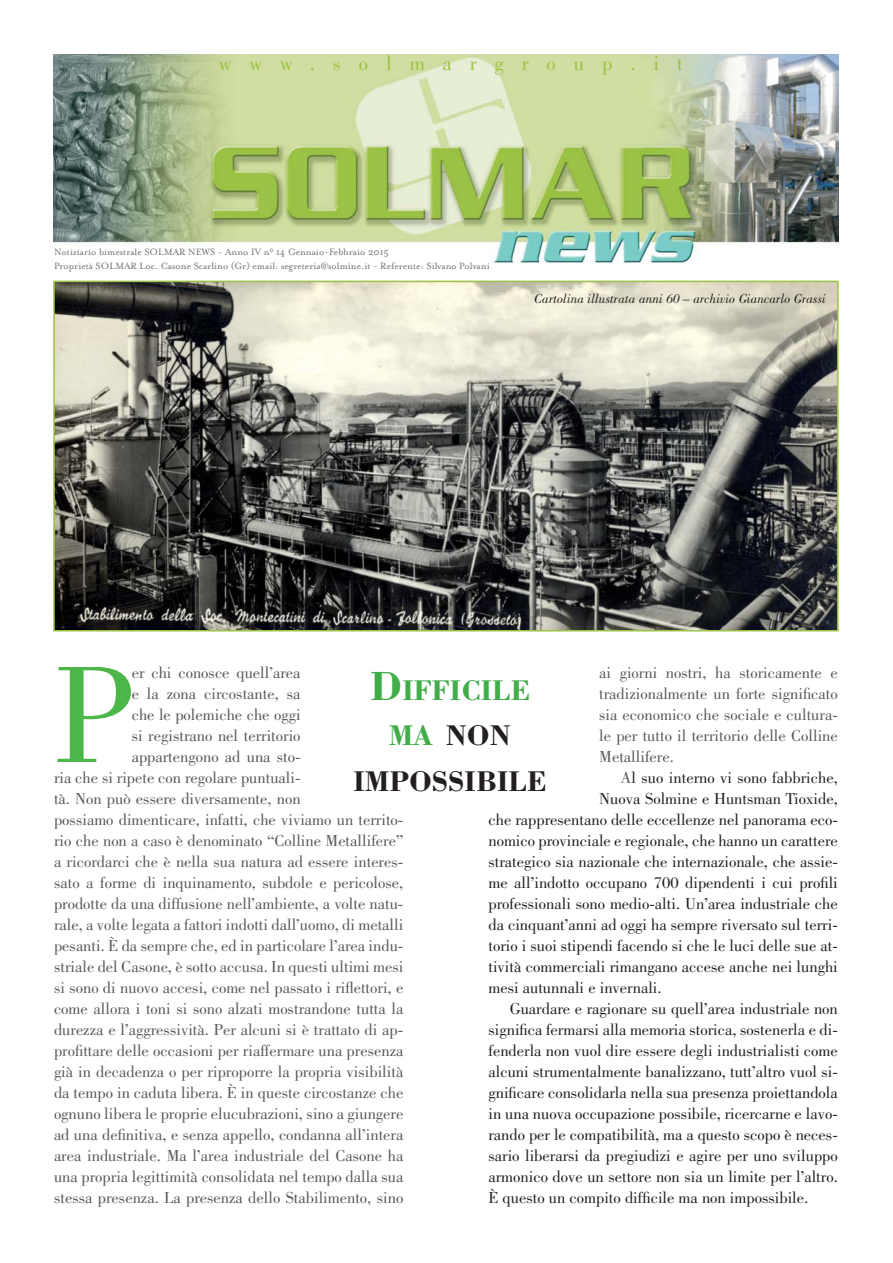
<style>
.page{position:relative;width:893px;height:1263px;background:#fff}
.page>*{position:absolute;margin:0;border:0;box-sizing:border-box;transform-origin:0 0}
.t1{font:142.2px "Bodoni";color:#4cb748}
.t2{font:700 29.4px/45.3px "Bodoni";color:#231f20;text-align:center}
.t3{font:20.85px "Bodoni";letter-spacing:.86em;color:#9bc245}
.t4{font:16.5px/21px "Bodoni";color:#58595b;text-align:justify}
.t5{font:16.5px "Bodoni";color:#231f20}
.t6{font:italic 13.5px "Bodoni";color:#231f20}
.t7{font:10.5px/13.5px "Mrs Eaves Roman";color:#6d6e70}
.s1{color:#58595b}
.s2{font-size:42px;color:#41ad49}
.s3{color:#41ad49}
</style>
<div class="page">
<img style="left:56px;top:284px;width:780px;height:344px">
<div style="left:53px;top:281px;width:786px;height:350px;border:2px solid #9bc245"></div>
<img style="left:53px;top:54px;width:786px;height:210px">
<p class="t3" style="left:219px;top:56px;width:466px">www.solmargroup.it</p>
<p class="t7" style="left:54px;top:245px;width:437px">Notiziario bimestrale SOLMAR NEWS - Anno IV n° 14 Gennaio-Febbraio 2015<br>Proprietà SOLMAR Loc. Casone Scarlino (Gr) email: segreteria@solmine.it - Referente: Silvano Polvani</p>
<p class="t6" style="left:534px;top:294px;width:293px">Cartolina illustrata anni 60 – archivio Giancarlo Grassi</p>
<p class="t4" style="left:599px;top:664px;width:240px">ai giorni nostri, ha storicamente e tradizionalmente un forte significato sia economico che sociale e cultura&shy;le per tutto il territorio delle Colline Metallifere.</p>
<p class="t5" style="left:620px;top:771px;width:219px"><span class="s1">A</span>l suo interno vi sono fabbriche,</p>
<p class="t5" style="left:599px;top:792px;width:240px">Nuova Solmine e Huntsman Tioxide,</p>
<p class="t5" style="left:488px;top:813px;width:351px">che rappresentano delle eccellenze nel panorama eco-</p>
<p class="t5" style="left:488px;top:834px;width:351px">nomico provinciale e regionale, che hanno un carattere</p>
<p class="t5" style="left:488px;top:855px;width:351px">strategico sia nazionale che internazionale, che assie-</p>
<p class="t5" style="left:488px;top:876px;width:351px">me all’indotto occupano 700 dipendenti i cui profili</p>
<p class="t5" style="left:488px;top:897px;width:351px">professionali sono medio-alti. Un’area industriale che</p>
<p class="t5" style="left:488px;top:918px;width:351px">da cinquant’anni ad oggi ha sempre riversato sul terri-</p>
<p class="t5" style="left:488px;top:939px;width:351px">torio i suoi stipendi facendo si che le luci delle sue at-</p>
<p class="t5" style="left:488px;top:960px;width:351px">tività commerciali rimangano accese anche nei lunghi</p>
<p class="t5" style="left:488px;top:981px;width:175px">mesi autunnali e invernali.</p>
<p class="t5" style="left:510px;top:1002px;width:330px">Guardare e ragionare su quell’area industriale non</p>
<p class="t5" style="left:488px;top:1023px;width:351px">significa fermarsi alla memoria storica, sostenerla e di-</p>
<p class="t5" style="left:488px;top:1044px;width:351px">fenderla non vuol dire essere degli industrialisti come</p>
<p class="t5" style="left:488px;top:1065px;width:351px">alcuni strumentalmente banalizzano, tutt’altro vuol si-</p>
<p class="t5" style="left:488px;top:1086px;width:351px">gnificare consolidarla nella sua presenza proiettandola</p>
<p class="t5" style="left:488px;top:1107px;width:351px">in una nuova occupazione possibile, ricercarne e lavo-</p>
<p class="t5" style="left:488px;top:1128px;width:351px">rando per le compatibilità, ma a questo scopo è neces-</p>
<p class="t5" style="left:488px;top:1149px;width:351px">sario liberarsi da pregiudizi e agire per uno sviluppo</p>
<p class="t5" style="left:488px;top:1170px;width:351px">armonico dove un settore non sia un limite per l’altro.</p>
<p class="t5" style="left:488px;top:1191px;width:321px">È questo un compito difficile ma non impossibile.</p>
<h1 class="t1" style="left:54px;top:663px;width:81px">P</h1>
<p class="t4" style="left:132px;top:664px;width:170px">er chi conosce quell’area</p>
<h2 class="t2" style="left:353px;top:671px;width:194px"><span class="s2">D</span><span class="s3">IFFICILE<br>MA</span> NON<br>IMPOSSIBILE</h2>
<p class="t4" style="left:132px;top:685px;width:170px">e la zona circostante, sa</p>
<p class="t4" style="left:132px;top:706px;width:170px">che le polemiche che oggi</p>
<p class="t4" style="left:132px;top:727px;width:170px">si registrano nel territorio</p>
<p class="t4" style="left:132px;top:748px;width:170px">appartengono ad una sto-</p>
<p class="t4" style="left:54px;top:769px;width:248px">ria che si ripete con regolare puntuali-</p>
<p class="t4" style="left:54px;top:790px;width:248px">tà. Non può essere diversamente, non</p>
<p class="t4" style="left:54px;top:811px;width:351px">possiamo dimenticare, infatti, che viviamo un territo-</p>
<p class="t4" style="left:54px;top:832px;width:351px">rio che non a caso è denominato “Colline Metallifere”</p>
<p class="t4" style="left:54px;top:853px;width:351px">a ricordarci che è nella sua natura ad essere interes-</p>
<p class="t4" style="left:54px;top:874px;width:351px">sato a forme di inquinamento, subdole e pericolose,</p>
<p class="t4" style="left:54px;top:895px;width:351px">prodotte da una diffusione nell’ambiente, a volte natu-</p>
<p class="t4" style="left:54px;top:916px;width:351px">rale, a volte legata a fattori indotti dall’uomo, di metalli</p>
<p class="t4" style="left:54px;top:937px;width:351px">pesanti. È da sempre che, ed in particolare l’area indu-</p>
<p class="t4" style="left:54px;top:958px;width:351px">striale del Casone, è sotto accusa. In questi ultimi mesi</p>
<p class="t4" style="left:54px;top:979px;width:351px">si sono di nuovo accesi, come nel passato i riflettori, e</p>
<p class="t4" style="left:54px;top:1000px;width:351px">come allora i toni si sono alzati mostrandone tutta la</p>
<p class="t4" style="left:54px;top:1021px;width:351px">durezza e l’aggressività. Per alcuni si è trattato di ap-</p>
<p class="t4" style="left:54px;top:1042px;width:351px">profittare delle occasioni per riaffermare una presenza</p>
<p class="t4" style="left:54px;top:1063px;width:351px">già in decadenza o per riproporre la propria visibilità</p>
<p class="t4" style="left:54px;top:1084px;width:351px">da tempo in caduta libera. È in queste circostanze che</p>
<p class="t4" style="left:54px;top:1105px;width:351px">ognuno libera le proprie elucubrazioni, sino a giungere</p>
<p class="t4" style="left:54px;top:1126px;width:351px">ad una definitiva, e senza appello, condanna all’intera</p>
<p class="t4" style="left:54px;top:1147px;width:351px">area industriale. Ma l’area industriale del Casone ha</p>
<p class="t4" style="left:54px;top:1168px;width:351px">una propria legittimità consolidata nel tempo dalla sua</p>
<p class="t4" style="left:54px;top:1189px;width:351px">stessa presenza. La presenza dello Stabilimento, sino</p>
</div>
